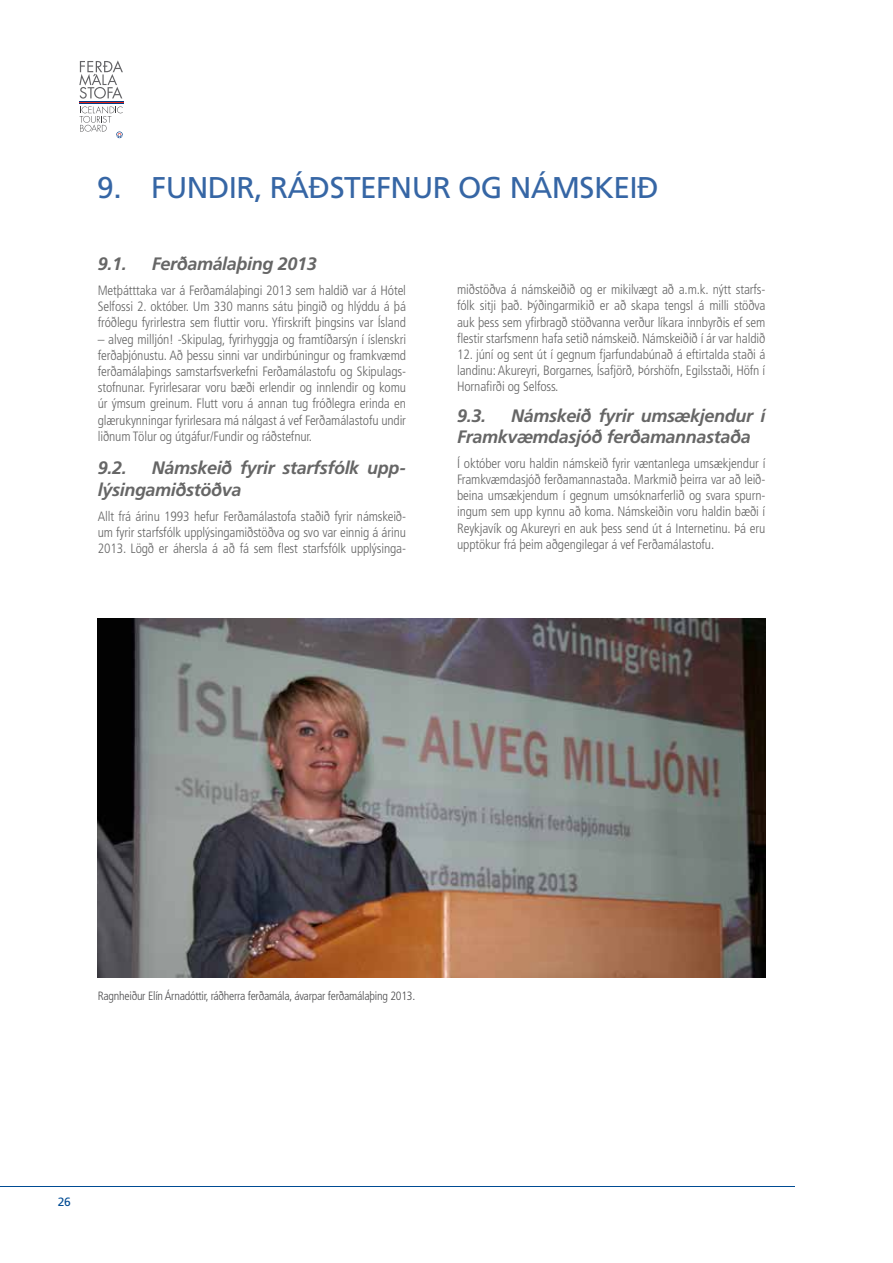
<style>
.page{position:relative;width:893px;height:1263px;background:#fff}
.page>*{position:absolute;margin:0;border:0;box-sizing:border-box;transform-origin:0 0}
.t1{font:30px "Frutiger LT Std";letter-spacing:-.02em;color:#3666a5}
.t2{font:italic 700 18px/21.6px "Frutiger LT Std";letter-spacing:-.02em;color:#666}
.t3{font:300 condensed 13.5px/16.2px "Frutiger LT Std";letter-spacing:-.01em;color:#666;text-align:justify}
.t4{font:300 condensed 12px "Frutiger LT Std";letter-spacing:-.02em;color:#4b4b4d}
.t5{font:12px "Frutiger LT Std";color:#004b93}
</style>
<div class="page">
<hr style="left:0;top:1186px;width:795px;height:1px;background:#004b93">
<svg style="left:79px;top:60px;width:44px;height:78px"></svg>
<img style="left:98px;top:618px;width:667px;height:359px">
<h1 class="t1" style="left:97px;top:170px;width:563px">9. FUNDIR, RÁÐSTEFNUR OG NÁMSKEIÐ</h1>
<h2 class="t2" style="left:98px;top:253px;width:30px">9.1.</h2>
<h2 class="t2" style="left:152px;top:253px;width:166px">Ferðamálaþing 2013</h2>
<p class="t3" style="left:98px;top:282px;width:310px">Metþátttaka var á Ferðamálaþingi 2013 sem haldið var á Hótel Selfossi 2. október. Um 330 manns sátu þingið og hlýddu á þá fróðlegu fyrirlestra sem fluttir voru. Yfirskrift þingsins var Ísland</p>
<p class="t3" style="left:98px;top:331px;width:310px">– alveg milljón! -Skipulag, fyrirhyggja og framtíðarsýn í íslenskri ferðaþjónustu. Að þessu sinni var undirbúningur og framkvæmd ferðamálaþings samstarfsverkefni Ferðamálastofu og Skipulags&shy;stofnunar. Fyrirlesarar voru bæði erlendir og innlendir og komu úr ýmsum greinum. Flutt voru á annan tug fróðlegra erinda en glærukynningar fyrirlesara má nálgast á vef Ferðamálastofu undir liðnum Tölur og útgáfur/Fundir og ráðstefnur.</p>
<h2 class="t2" style="left:98px;top:457px;width:310px;text-indent:54px">Námskeið fyrir starfsfólk upp&shy;lýsingamiðstöðva</h2>
<p class="t3" style="left:98px;top:508px;width:310px">Allt frá árinu 1993 hefur Ferðamálastofa staðið fyrir námskeið&shy;um fyrir starfsfólk upplýsingamiðstöðva og svo var einnig á árinu 2013. Lögð er áhersla á að fá sem flest starfsfólk upplýsinga-</p>
<h2 class="t2" style="left:98px;top:457px;width:30px">9.2.</h2>
<p class="t3" style="left:457px;top:282px;width:310px">miðstöðva á námskeiðið og er mikilvægt að a.m.k. nýtt starfs&shy;fólk sitji það. Þýðingarmikið er að skapa tengsl á milli stöðva auk þess sem yfirbragð stöðvanna verður líkara innbyrðis ef sem flestir starfsmenn hafa setið námskeið. Námskeiðið í ár var haldið</p>
<p class="t3" style="left:457px;top:346px;width:310px">12. júní og sent út í gegnum fjarfundabúnað á eftirtalda staði á landinu: Akureyri, Borgarnes, Ísafjörð, Þórshöfn, Egilsstaði, Höfn í Hornafirði og Selfoss.</p>
<h2 class="t2" style="left:457px;top:404px;width:30px">9.3.</h2>
<h2 class="t2" style="left:457px;top:404px;width:310px;text-indent:54px">Námskeið fyrir umsækjendur í<br>Framkvæmdasjóð ferðamannastaða</h2>
<p class="t3" style="left:457px;top:455px;width:310px">Í október voru haldin námskeið fyrir væntanlega umsækjendur í Framkvæmdasjóð ferðamannastaða. Markmið þeirra var að leið&shy;beina umsækjendum í gegnum umsóknarferlið og svara spurn&shy;ingum sem upp kynnu að koma. Námskeiðin voru haldin bæði í Reykjavík og Akureyri en auk þess send út á Internetinu. Þá eru upptökur frá þeim aðgengilegar á vef Ferðamálastofu.</p>
<p class="t4" style="left:98px;top:988px;width:319px">Ragnheiður Elín Árnadóttir, ráðherra ferðamála, ávarpar ferðamálaþing 2013.</p>
<p class="t5" style="left:58px;top:1195px;width:15px">26</p>
</div>
